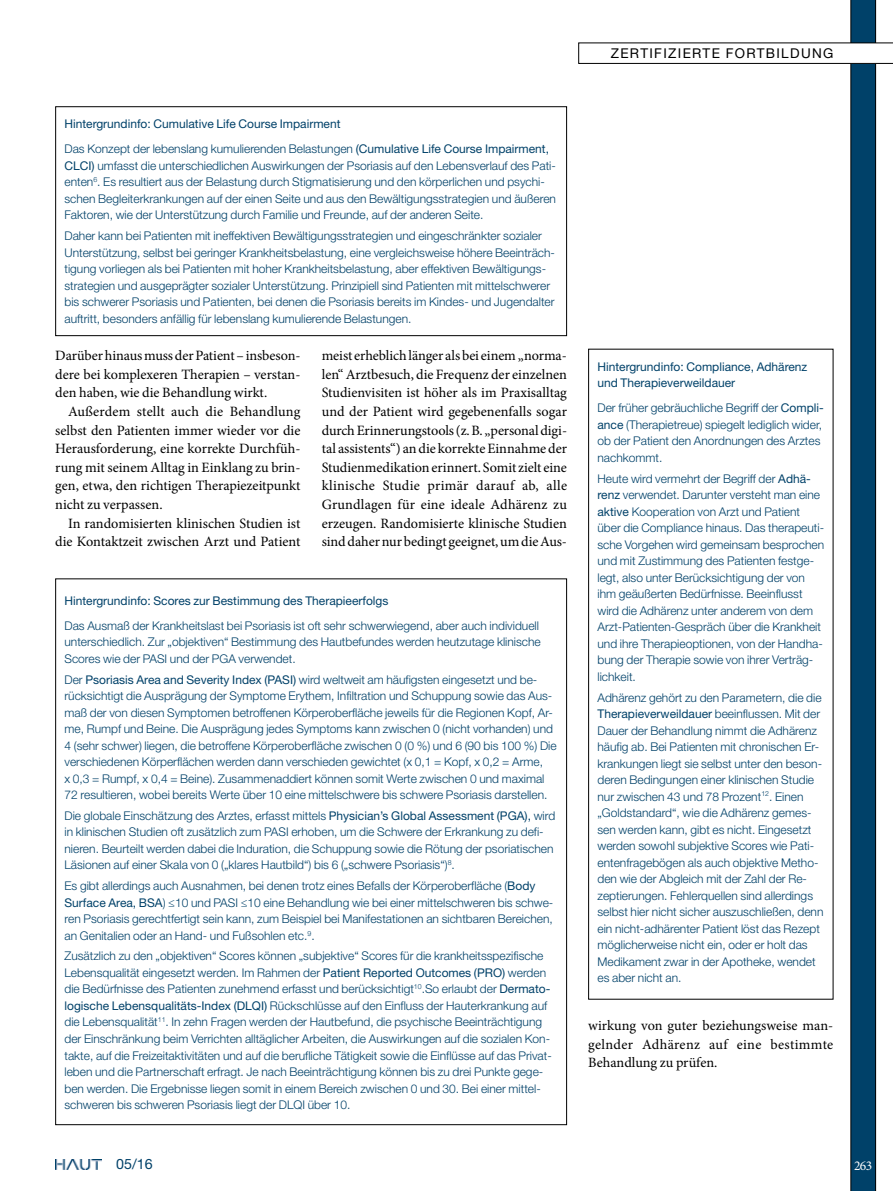
<style>
.page{position:relative;width:893px;height:1191px;background:#fff}
.page>*{position:absolute;margin:0;border:0;box-sizing:border-box;transform-origin:0 0}
.t1{font:14.25px/18.6px "Minion Pro";color:#000;text-align:justify}
.t2{font:14.25px "Helvetica Neue LT Std";color:#004169}
.t3{font:13.5px "Helvetica Neue LT Std";letter-spacing:.1em;color:#000}
.t4{font:13.5px "Minion Pro";color:#fff}
.t5{font:300 12px/16.5px "Helvetica Neue LT Std";color:#004169}
.t6{font:12px/25px "Helvetica Neue LT Std";color:#004169}
.s1{font-weight:300}
.s2{font-weight:400}
</style>
<div class="page">
<svg style="left:578px;top:0;width:315px;height:1191px"></svg>
<img style="left:55px;top:1159px;width:47px;height:10px">
<div style="left:55px;top:106px;width:512px;height:230px;border:1px solid #000"></div>
<div style="left:588px;top:349px;width:245px;height:650px;border:1px solid #000"></div>
<p class="t3" style="left:611px;top:45px;width:224px">ZERTIFIZIERTE FORTBILDUNG</p>
<p class="t6" style="left:65px;top:111px;width:486px">Hintergrundinfo: Cumulative Life Course Impairment<br><span class="s1">Das Konzept der lebenslang kumulierenden Belastungen</span> (Cumulative Life Course Impairment,</p>
<p class="t5" style="left:65px;top:157px;width:493px"><span class="s2">CLCI)</span> umfasst die unterschiedlichen Auswirkungen der Psoriasis auf den Lebensverlauf des Pati&shy;enten<sup>6</sup>. Es resultiert aus der Belastung durch Stigmatisierung und den körperlichen und psychi&shy;schen Begleiterkrankungen auf der einen Seite und aus den Bewältigungsstrategien und äußeren Faktoren, wie der Unterstützung durch Familie und Freunde, auf der anderen Seite.</p>
<p class="t5" style="left:65px;top:227px;width:492px">Daher kann bei Patienten mit ineffektiven Bewältigungsstrategien und eingeschränkter sozialer Unterstützung, selbst bei geringer Krankheitsbelastung, eine vergleichsweise höhere Beeinträch&shy;tigung vorliegen als bei Patienten mit hoher Krankheitsbelastung, aber effektiven Bewältigungs&shy;strategien und ausgeprägter sozialer Unterstützung. Prinzipiell sind Patienten mit mittelschwerer bis schwerer Psoriasis und Patienten, bei denen die Psoriasis bereits im Kindes- und Jugendalter auftritt, besonders anfällig für lebenslang kumulierende Belastungen.</p>
<p class="t1" style="left:55px;top:346px;width:247px">Darüber hinaus muss der Patient – insbeson&shy;dere bei komplexeren Therapien – verstan&shy;den haben, wie die Behandlung wirkt.</p>
<p class="t1" style="left:55px;top:402px;width:247px;text-indent:13px">Außerdem stellt auch die Behandlung selbst den Patienten immer wieder vor die Herausforderung, eine korrekte Durchfüh&shy;rung mit seinem Alltag in Einklang zu brin&shy;gen, etwa, den richtigen Therapiezeitpunkt nicht zu verpassen.</p>
<p class="t1" style="left:55px;top:514px;width:247px;text-align:right">In randomisierten klinischen Studien ist die Kontaktzeit zwischen Arzt und Patient</p>
<p class="t1" style="left:322px;top:346px;width:247px">meist erheblich länger als bei einem „norma&shy;len“ Arztbesuch, die Frequenz der einzelnen Studienvisiten ist höher als im Praxisalltag und der Patient wird gegebenenfalls sogar durch Erinnerungstools (z. B. „personal digi&shy;tal assistents“) an die korrekte Einnahme der Studienmedikation erinnert. Somit zielt eine klinische Studie primär darauf ab, alle Grundlagen für eine ideale Adhärenz zu erzeugen. Randomisierte klinische Studien sind daher nur bedingt geeignet, um die Aus-</p>
<p class="t6" style="left:65px;top:588px;width:325px">Hintergrundinfo: Scores zur Bestimmung des Therapieerfolgs</p>
<p class="t5" style="left:65px;top:617px;width:478px">Das Ausmaß der Krankheitslast bei Psoriasis ist oft sehr schwerwiegend, aber auch individuell unterschiedlich. Zur „objektiven“ Bestimmung des Hautbefundes werden heutzutage klinische<br>Scores wie der PASI und der PGA verwendet.</p>
<p class="t5" style="left:65px;top:671px;width:494px">Der <span class="s2">Psoriasis Area and Severity Index (PASI)</span> wird weltweit am häufigsten eingesetzt und be&shy;rücksichtigt die Ausprägung der Symptome Erythem, Infiltration und Schuppung sowie das Aus&shy;maß der von diesen Symptomen betroffenen Körperoberfläche jeweils für die Regionen Kopf, Ar&shy;me, Rumpf und Beine. Die Ausprägung jedes Symptoms kann zwischen 0 (nicht vorhanden) und 4 (sehr schwer) liegen, die betroffene Körperoberfläche zwischen 0 (0 %) und 6 (90 bis 100 %) Die verschiedenen Körperflächen werden dann verschieden gewichtet (x 0,1 = Kopf, x 0,2 = Arme,<br>x 0,3 = Rumpf, x 0,4 = Beine). Zusammenaddiert können somit Werte zwischen 0 und maximal 72 resultieren, wobei bereits Werte über 10 eine mittelschwere bis schwere Psoriasis darstellen.</p>
<p class="t5" style="left:65px;top:807px;width:492px">Die globale Einschätzung des Arztes, erfasst mittels <span class="s2">Physician’s Global Assessment (PGA),</span> wird in klinischen Studien oft zusätzlich zum PASI erhoben, um die Schwere der Erkrankung zu defi&shy;nieren. Beurteilt werden dabei die Induration, die Schuppung sowie die Rötung der psoriatischen Läsionen auf einer Skala von 0 („klares Hautbild“) bis 6 („schwere Psoriasis“)<sup>8</sup>.</p>
<p class="t5" style="left:65px;top:877px;width:490px">Es gibt allerdings auch Ausnahmen, bei denen trotz eines Befalls der Körperoberfläche (<span class="s2">Body Surface Area, BSA</span>) ≤10 und PASI ≤10 eine Behandlung wie bei einer mittelschweren bis schwe&shy;ren Psoriasis gerechtfertigt sein kann, zum Beispiel bei Manifestationen an sichtbaren Bereichen, an Genitalien oder an Hand- und Fußsohlen etc.<sup>9</sup>.</p>
<p class="t5" style="left:65px;top:947px;width:489px">Zusätzlich zu den „objektiven“ Scores können „subjektive“ Scores für die krankheitsspezifische Lebensqualität eingesetzt werden. Im Rahmen der <span class="s2">Patient Reported Outcomes (PRO)</span> werden die Bedürfnisse des Patienten zunehmend erfasst und berücksichtigt<sup>10</sup>.So erlaubt der <span class="s2">Dermato&shy;logische Lebensqualitäts-Index (DLQI)</span> Rückschlüsse auf den Einfluss der Hauterkrankung auf die Lebensqualität<sup>11</sup>. In zehn Fragen werden der Hautbefund, die psychische Beeinträchtigung der Einschränkung beim Verrichten alltäglicher Arbeiten, die Auswirkungen auf die sozialen Kon&shy;takte, auf die Freizeitaktivitäten und auf die berufliche Tätigkeit sowie die Einflüsse auf das Privat&shy;leben und die Partnerschaft erfragt. Je nach Beeinträchtigung können bis zu drei Punkte gege&shy;ben werden. Die Ergebnisse liegen somit in einem Bereich zwischen 0 und 30. Bei einer mittel&shy;schweren bis schweren Psoriasis liegt der DLQI über 10.</p>
<p class="t6" style="left:597px;top:358px;width:211px;line-height:16.5px">Hintergrundinfo: Compliance, Adhärenz und Therapieverweildauer</p>
<p class="t5" style="left:597px;top:399px;width:228px">Der früher gebräuchliche Begriff der <span class="s2">Compli&shy;ance</span> (Therapietreue) spiegelt lediglich wider, ob der Patient den Anordnungen des Arztes nachkommt.</p>
<p class="t5" style="left:597px;top:470px;width:228px">Heute wird vermehrt der Begriff der <span class="s2">Adhä&shy;renz</span> verwendet. Darunter versteht man eine <span class="s2">aktive</span> Kooperation von Arzt und Patient über die Compliance hinaus. Das therapeuti&shy;sche Vorgehen wird gemeinsam besprochen und mit Zustimmung des Patienten festge&shy;legt, also unter Berücksichtigung der von ihm geäußerten Bedürfnisse. Beeinflusst wird die Adhärenz unter anderem von dem Arzt-Patienten-Gespräch über die Krankheit und ihre Therapieoptionen, von der Handha&shy;bung der Therapie sowie von ihrer Verträg&shy;lichkeit.</p>
<p class="t5" style="left:597px;top:688px;width:227px">Adhärenz gehört zu den Parametern, die die <span class="s2">Therapieverweildauer</span> beeinflussen. Mit der Dauer der Behandlung nimmt die Adhärenz häufig ab. Bei Patienten mit chronischen Er&shy;krankungen liegt sie selbst unter den beson&shy;deren Bedingungen einer klinischen Studie nur zwischen 43 und 78 Prozent<sup>12</sup>. Einen „Goldstandard“, wie die Adhärenz gemes&shy;sen werden kann, gibt es nicht. Eingesetzt werden sowohl subjektive Scores wie Pati&shy;entenfragebögen als auch objektive Metho&shy;den wie der Abgleich mit der Zahl der Re&shy;zeptierungen. Fehlerquellen sind allerdings selbst hier nicht sicher auszuschließen, denn ein nicht-adhärenter Patient löst das Rezept möglicherweise nicht ein, oder er holt das Medikament zwar in der Apotheke, wendet es aber nicht an.</p>
<p class="t1" style="left:588px;top:1016px;width:247px">wirkung von guter beziehungsweise man&shy;gelnder Adhärenz auf eine bestimmte Behandlung zu prüfen.</p>
<p class="t2" style="left:116px;top:1155px;width:38px">05/16</p>
<p class="t4" style="left:854px;top:1156px;width:20px">263</p>
</div>
